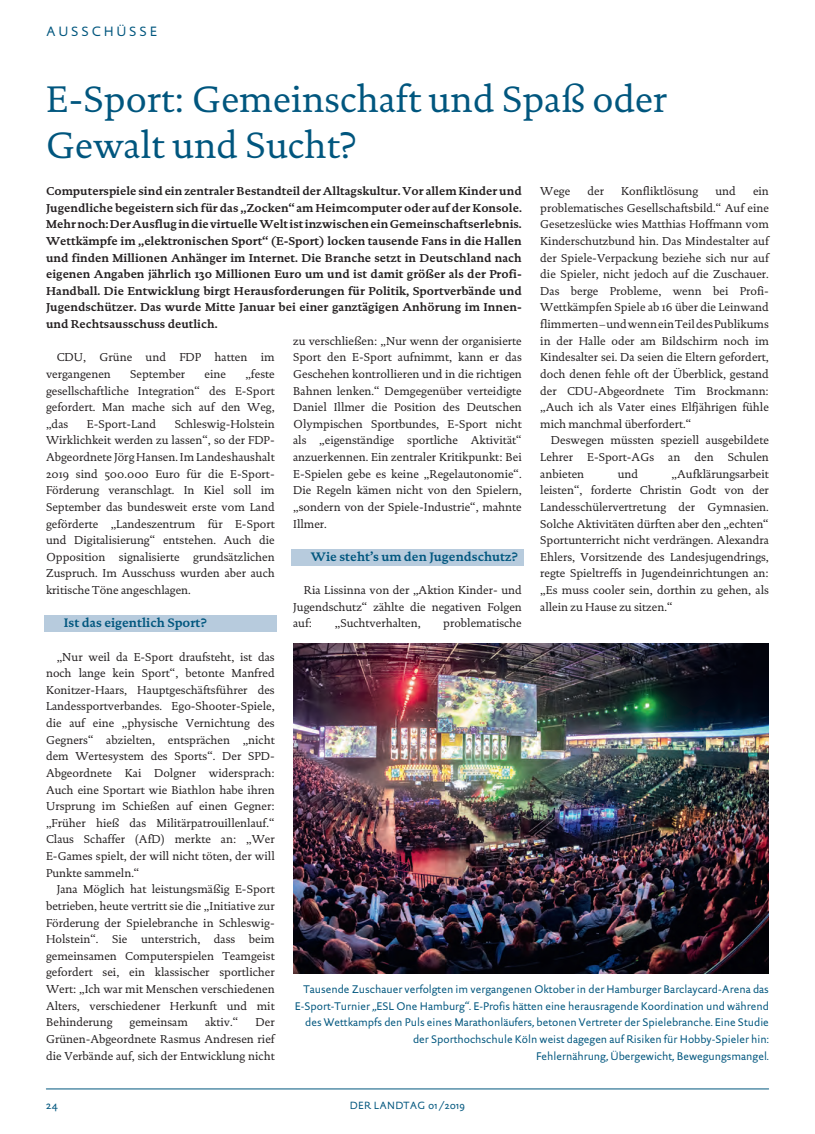
<style>
.page{position:relative;width:815px;height:1134px;background:#fff}
.page>*{position:absolute;margin:0;border:0;box-sizing:border-box;transform-origin:0 0}
.t1{font:37.5px/46.2px "DTL Documenta ST";color:#00567e}
.t2{font:13.75px "DTL Documenta Sans ST";letter-spacing:.2em;color:#00567e}
.t3{font:700 12.5px "DTL Documenta ST";color:#00567e}
.t4{font:11.62px/16.6px "DTL Documenta ST";color:#231f20;text-align:justify}
.t5{font:700 11.62px/16.6px "DTL Documenta ST";color:#231f20;text-align:justify}
.t6{font:11.25px/16.6px "DTL Documenta Sans ST";color:#00567e;text-align:right}
.t7{font:10.62px "DTL Documenta Sans ST";letter-spacing:.025em;color:#00567e}
</style>
<div class="page">
<hr style="left:46px;top:1089px;width:723px;height:1px;background:#00567e">
<div style="left:44px;top:616px;width:232px;height:16px;background:#b7cbdd"></div>
<div style="left:291px;top:549px;width:233px;height:16px;background:#b7cbdd"></div>
<img style="left:293px;top:644px;width:476px;height:329px">
<p class="t2" style="left:46px;top:23px;width:112px">AUSSCHÜSSE</p>
<h1 class="t1" style="left:46px;top:76px;width:622px">E-Sport: Gemeinschaft und Spaß oder<br>Gewalt und Sucht?</h1>
<p class="t5" style="left:46px;top:183px;width:477px">Computerspiele sind ein zentraler Bestandteil der Alltagskultur. Vor allem Kinder und Jugendliche begeistern sich für das „Zocken“ am Heimcomputer oder auf der Konsole.<br>Mehr noch: Der Ausflug in die virtuelle Welt ist inzwischen ein Gemeinschaftserlebnis.<br>Wettkämpfe im „elektronischen Sport“ (E-Sport) locken tausende Fans in die Hallen und finden Millionen Anhänger im Internet. Die Branche setzt in Deutschland nach eigenen Angaben jährlich 130 Millionen Euro um und ist damit größer als der Profi-Handball. Die Entwicklung birgt Herausforderungen für Politik, Sportverbände und Jugendschützer. Das wurde Mitte Januar bei einer ganztägigen Anhörung im Innen&shy;und Rechtsausschuss deutlich.</p>
<p class="t4" style="left:46px;top:349px;width:230px;text-indent:11px">CDU, Grüne und FDP hatten im vergangenen</p>
<p class="t4" style="left:540px;top:183px;width:32px">Wege</p>
<p class="t4" style="left:587px;top:183px;width:18px">der</p>
<p class="t4" style="left:621px;top:183px;width:78px">Konfliktlösung</p>
<p class="t4" style="left:715px;top:183px;width:22px">und</p>
<p class="t4" style="left:540px;top:183px;width:230px;text-indent:213px">ein problematisches Gesellschaftsbild.“ Auf eine Gesetzeslücke wies Matthias Hoffmann vom Kinderschutzbund hin. Das Mindestalter auf der Spiele-Verpackung beziehe sich nur auf die Spieler, nicht jedoch auf die Zuschauer.<br>Das berge Probleme, wenn bei Profi-Wettkämpfen Spiele ab 16 über die Leinwand flimmerten – und wenn ein Teil des Publikums in der Halle oder am Bildschirm noch im Kindesalter sei. Da seien die Eltern gefordert, doch denen fehle oft der Überblick, gestand der CDU-Abgeordnete Tim Brockmann: „Auch ich als Vater eines Elfjährigen fühle mich manchmal überfordert.“</p>
<p class="t4" style="left:540px;top:432px;width:230px;text-indent:11px">Deswegen müssten speziell ausgebildete Lehrer E-Sport-AGs an den Schulen anbieten</p>
<p class="t4" style="left:293px;top:332px;width:230px">zu verschließen: „Nur wenn der organisierte Sport den E-Sport aufnimmt, kann er das Geschehen kontrollieren und in die richtigen Bahnen lenken.“ Demgegenüber verteidigte Daniel Illmer die Position des Deutschen Olympischen Sportbundes, E-Sport nicht als „eigenständige sportliche Aktivität“ anzuerkennen. Ein zentraler Kritikpunkt: Bei E-Spielen gebe es keine „Regelautonomie“.<br>Die Regeln kämen nicht von den Spielern, „sondern von der Spiele-Industrie“, mahnte Illmer.</p>
<p class="t3" style="left:311px;top:549px;width:208px">Wie steht’s um den Jugendschutz?</p>
<p class="t4" style="left:293px;top:582px;width:230px;text-indent:11px">Ria Lissinna von der „Aktion Kinder- und Jugendschutz“ zählte die negativen Folgen auf:</p>
<p class="t4" style="left:46px;top:366px;width:230px;text-indent:199px">„feste gesellschaftliche Integration“ des E-Sport gefordert. Man mache sich auf den Weg, „das</p>
<p class="t4" style="left:130px;top:366px;width:57px">September</p>
<p class="t4" style="left:205px;top:366px;width:23px">eine</p>
<p class="t4" style="left:46px;top:415px;width:230px;text-indent:129px">Schleswig-Holstein Wirklichkeit werden zu lassen“, so der FDP-Abgeordnete Jörg Hansen. Im Landeshaushalt 2019 sind 500.000 Euro für die E-Sport-Förderung veranschlagt. In Kiel soll im September das bundesweit erste vom Land geförderte „Landeszentrum für E-Sport und Digitalisierung“ entstehen. Auch die Opposition signalisierte grundsätzlichen Zuspruch. Im Ausschuss wurden aber auch kritische Töne angeschlagen.</p>
<p class="t3" style="left:64px;top:615px;width:144px">Ist das eigentlich Sport?</p>
<p class="t4" style="left:46px;top:648px;width:230px;text-indent:11px">„Nur weil da E-Sport draufsteht, ist das noch lange kein Sport“, betonte Manfred Konitzer-Haars, Hauptgeschäftsführer des Landessportverbandes. Ego-Shooter-Spiele, die auf eine „physische Vernichtung des Gegners“ abzielten, entsprächen „nicht dem Wertesystem des Sports“. Der SPD-Abgeordnete Kai Dolgner widersprach:<br>Auch eine Sportart wie Biathlon habe ihren Ursprung im Schießen auf einen Gegner: „Früher hieß das Militärpatrouillenlauf.“ Claus Schaffer (AfD) merkte an: „Wer E-Games spielt, der will nicht töten, der will Punkte sammeln.“</p>
<p class="t4" style="left:46px;top:881px;width:230px;text-indent:11px">Jana Möglich hat leistungsmäßig E-Sport betrieben, heute vertritt sie die „Initiative zur Förderung der Spielebranche in Schleswig-Holstein“. Sie unterstrich, dass beim gemeinsamen Computerspielen Teamgeist gefordert sei, ein klassischer sportlicher Wert: „Ich war mit Menschen verschiedenen Alters, verschiedener Herkunft und mit Behinderung</p>
<p class="t4" style="left:87px;top:415px;width:71px">E-Sport-Land</p>
<p class="t4" style="left:540px;top:465px;width:230px;text-indent:131px">„Aufklärungsarbeit leisten“, forderte Christin Godt von der Landesschülervertretung der Gymnasien.<br>Solche Aktivitäten dürften aber den „echten“ Sportunterricht nicht verdrängen. Alexandra Ehlers, Vorsitzende des Landesjugendrings, regte Spieltreffs in Jugendeinrichtungen an: „Es muss cooler sein, dorthin zu gehen, als allein zu Hause zu sitzen.“</p>
<p class="t4" style="left:618px;top:465px;width:22px">und</p>
<p class="t4" style="left:335px;top:615px;width:88px">„Suchtverhalten,</p>
<p class="t4" style="left:443px;top:615px;width:80px">problematische</p>
<p class="t6" style="left:295px;top:981px;width:475px">Tausende Zuschauer verfolgten im vergangenen Oktober in der Hamburger Barclaycard-Arena das E-Sport-Turnier „ESL One Hamburg“. E-Profis hätten eine herausragende Koordination und während des Wettkampfs den Puls eines Marathonläufers, betonen Vertreter der Spielebranche. Eine Studie der Sporthochschule Köln weist dagegen auf Risiken für Hobby-Spieler hin:<br>Fehlernährung, Übergewicht, Bewegungsmangel.</p>
<p class="t4" style="left:130px;top:1014px;width:60px">gemeinsam</p>
<p class="t4" style="left:205px;top:1014px;width:35px">aktiv.“</p>
<p class="t4" style="left:46px;top:1014px;width:230px;text-indent:209px">Der Grünen-Abgeordnete Rasmus Andresen rief die Verbände auf, sich der Entwicklung nicht</p>
<p class="t6" style="left:46px;top:1097px;width:13px">24</p>
<p class="t7" style="left:350px;top:1099px;width:117px">DER LANDTAG 01/2019</p>
</div>
